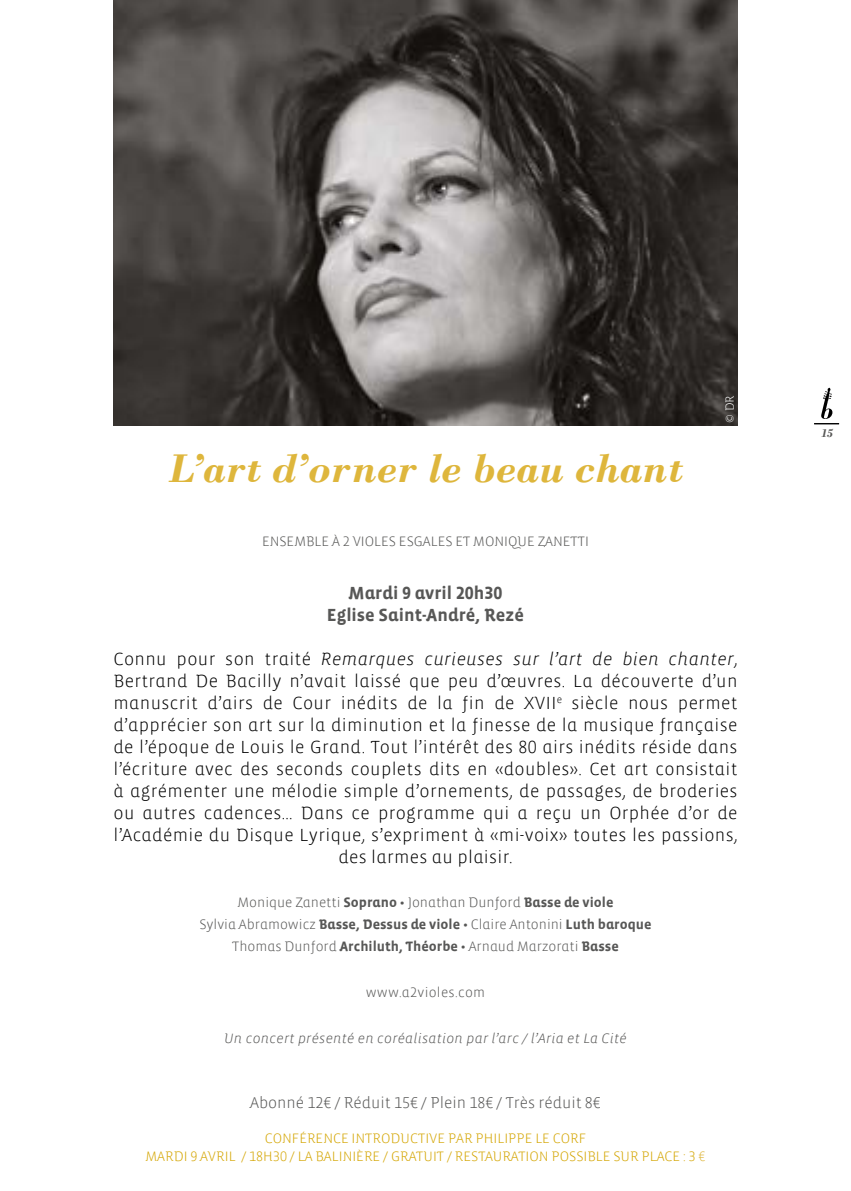
<style>
.page{position:relative;width:851px;height:1191px;background:#fff}
.page>*{position:absolute;margin:0;border:0;box-sizing:border-box;transform-origin:0 0}
.t1{font:italic 700 42px "Bodoni";color:#deb63c}
.t2{font:300 18px/22px "Vista Sans Alt";letter-spacing:.02em;color:#000;text-align:center}
.t3{font:18px "Vista Sans Alt Light Ita";letter-spacing:.02em;color:#000}
.t4{font:700 18px/22px "Vista Sans Alt";color:#575756;text-align:center}
.t5{font:300 16px "Vista Sans Alt";color:#575756}
.t6{font:300 14px/22px "Vista Sans Alt";color:#575756;text-align:center}
.t7{font:300 14px/18px "Vista Sans Alt";color:#d4a500;text-align:center}
.t8{font:14px "Vista Sans Alt Light Ita";letter-spacing:.02em;color:#575756}
.t9{font:300 14px "Vista Sans Alt";letter-spacing:.02em;color:#575756}
.t10{font:300 12px "Vista Sans Alt";color:#fff}
.t11{font:italic 700 12px "Bodoni";color:#575756}
.s1{font-family:"Vista Sans Alt";font-weight:300}
.s2{font-weight:700}
.s3{font-family:"Vista Sans Alt Med";font-weight:400}
.s4{color:#deb63c}
</style>
<div class="page">
<img style="left:113px;top:0;width:624px;height:425px">
<svg style="left:814px;top:388px;width:24px;height:36px"></svg>
<h1 class="t1" style="left:168px;top:443px;width:517px">L’art d’orner le beau chant</h1>
<p class="t10" style="left:723px;top:422px;width:29px;rotate:-90deg">© DR</p>
<p class="t6" style="left:262px;top:530px;width:328px">ENSEMBLE À 2 VIOLES ESGALES ET MONIQUE ZANETTI</p>
<p class="t4" style="left:327px;top:582px;width:199px">Mardi 9 avril 20h30<br>Eglise Saint-André, Rezé</p>
<p class="t3" style="left:113px;top:649px;width:625px"><span class="s1">Connu pour son traité</span> Remarques curieuses sur l’art de bien chanter<span class="s1">,</span></p>
<p class="t2" style="left:113px;top:670px;width:625px">Bertrand De Bacilly n’avait laissé que peu d’œuvres. La découverte d’un manuscrit d’airs de Cour inédits de la fin de XVII<sup>e</sup> siècle nous permet d’apprécier son art sur la diminution et la finesse de la musique française de l’époque de Louis le Grand. Tout l’intérêt des 80 airs inédits réside dans l’écriture avec des seconds couplets dits en «doubles». Cet art consistait à agrémenter une mélodie simple d’ornements, de passages, de broderies ou autres cadences... Dans ce programme qui a reçu un Orphée d’or de l’Académie du Disque Lyrique, s’expriment à «mi-voix» toutes les passions, des larmes au plaisir.</p>
<p class="t6" style="left:199px;top:891px;width:453px">Monique Zanetti <span class="s2">Soprano</span> <span class="s3">•</span> Jonathan Dunford <span class="s2">Basse de viole<br></span>Sylvia Abramowicz <span class="s2">Basse, Dessus de viole</span> <span class="s3">•</span> Claire Antonini <span class="s2">Luth baroque<br></span>Thomas Dunford <span class="s2">Archiluth, Théorbe</span> <span class="s3">•</span> Arnaud Marzorati <span class="s2">Basse</span></p>
<p class="t9" style="left:365px;top:985px;width:121px">www.a2violes.com</p>
<p class="t8" style="left:224px;top:1031px;width:404px">Un concert présenté en coréalisation par l’arc / l’Aria et La Cité</p>
<p class="t5" style="left:250px;top:1094px;width:352px">Abonné 12€ / Réduit 15€ / Plein 18€ / Très réduit 8€</p>
<p class="t7" style="left:145px;top:1129px;width:561px">CONFÉRENCE INTRODUCTIVE PAR PHILIPPE LE CORF<br>MARDI 9 AVRIL / 18H30 / LA BALINIÈRE / GRATUIT / RESTAURATION POSSIBLE SUR PLACE : 3 <span class="s4">€</span></p>
<p class="t11" style="left:820px;top:426px;width:13px">15</p>
</div>
